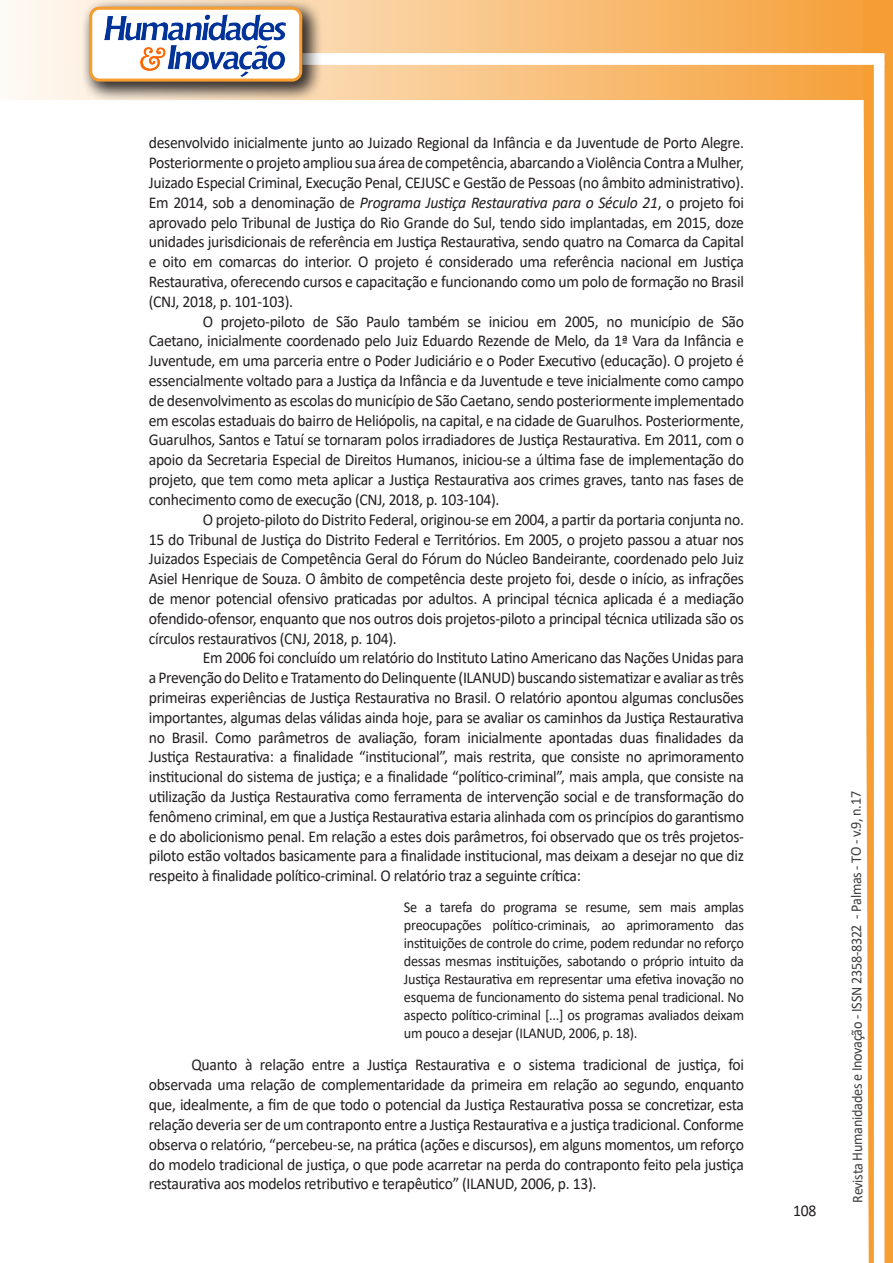
<style>
.page{position:relative;width:893px;height:1263px;background:#fff}
.page>*{position:absolute;margin:0;border:0;box-sizing:border-box;transform-origin:0 0}
.texto{font:16.5px/19.8px "Calibri";letter-spacing:-.02em;color:#231f20;text-align:justify;scale:.95 1}
.citacao{font:15px/18px "Calibri";letter-spacing:-.02em;color:#231f20;text-align:justify;scale:.95 1}
.t1{font:15px "Calibri";letter-spacing:-.025em;color:#3e3e3f;scale:.95 1}
.s1{font-style:italic}
</style>
<div class="page">
<svg style="left:5px;top:0;width:858px;height:100px;background:#f9c484"></svg>
<div style="left:302px;top:53px;width:582px;height:12px;background:#fff;border:2px solid #fff"></div>
<svg style="left:863px;top:0;width:30px;height:1263px"></svg>
<div style="left:81px;top:0;width:241px;height:102px;background:#231f20;opacity:.75"></div>
<div style="left:91px;top:8px;width:210px;height:72px;background:#fff;border-radius:9px"></div>
<img style="left:104px;top:14px;width:181px;height:62px">
<div style="left:89px;top:7px;width:213px;height:75px;border:3px solid #f69e34;border-radius:9px"></div>
<p class="texto" style="left:149px;top:133px;width:628px">desenvolvido inicialmente junto ao Juizado Regional da Infância e da Juventude de Porto Alegre.<br>Posteriormente o projeto ampliou sua área de competência, abarcando a Violência Contra a Mulher, Juizado Especial Criminal, Execução Penal, CEJUSC e Gestão de Pessoas (no âmbito administrativo).<br>Em 2014, sob a denominação de <span class="s1">Programa Justiça Restaurativa para o Século 21</span>, o projeto foi aprovado pelo Tribunal de Justiça do Rio Grande do Sul, tendo sido implantadas, em 2015, doze unidades jurisdicionais de referência em Justiça Restaurativa, sendo quatro na Comarca da Capital e oito em comarcas do interior. O projeto é considerado uma referência nacional em Justiça Restaurativa, oferecendo cursos e capacitação e funcionando como um polo de formação no Brasil (CNJ, 2018, p. 101-103).</p>
<p class="texto" style="left:149px;top:311px;width:628px;text-indent:54px">O projeto-piloto de São Paulo também se iniciou em 2005, no município de São Caetano, inicialmente coordenado pelo Juiz Eduardo Rezende de Melo, da 1ª Vara da Infância e Juventude, em uma parceria entre o Poder Judiciário e o Poder Executivo (educação). O projeto é essencialmente voltado para a Justiça da Infância e da Juventude e teve inicialmente como campo de desenvolvimento as escolas do município de São Caetano, sendo posteriormente implementado em escolas estaduais do bairro de Heliópolis, na capital, e na cidade de Guarulhos. Posteriormente, Guarulhos, Santos e Tatuí se tornaram polos irradiadores de Justiça Restaurativa. Em 2011, com o apoio da Secretaria Especial de Direitos Humanos, iniciou-se a última fase de implementação do projeto, que tem como meta aplicar a Justiça Restaurativa aos crimes graves, tanto nas fases de conhecimento como de execução (CNJ, 2018, p. 103-104).</p>
<p class="texto" style="left:149px;top:509px;width:628px;text-indent:54px">O projeto-piloto do Distrito Federal, originou-se em 2004, a partir da portaria conjunta no.<br>15 do Tribunal de Justiça do Distrito Federal e Territórios. Em 2005, o projeto passou a atuar nos Juizados Especiais de Competência Geral do Fórum do Núcleo Bandeirante, coordenado pelo Juiz Asiel Henrique de Souza. O âmbito de competência deste projeto foi, desde o início, as infrações de menor potencial ofensivo praticadas por adultos. A principal técnica aplicada é a mediação ofendido-ofensor, enquanto que nos outros dois projetos-piloto a principal técnica utilizada são os círculos restaurativos (CNJ, 2018, p. 104).</p>
<p class="texto" style="left:149px;top:647px;width:628px;text-indent:54px">Em 2006 foi concluído um relatório do Instituto Latino Americano das Nações Unidas para a Prevenção do Delito e Tratamento do Delinquente (ILANUD) buscando sistematizar e avaliar as três primeiras experiências de Justiça Restaurativa no Brasil. O relatório apontou algumas conclusões importantes, algumas delas válidas ainda hoje, para se avaliar os caminhos da Justiça Restaurativa no Brasil. Como parâmetros de avaliação, foram inicialmente apontadas duas finalidades da Justiça Restaurativa: a finalidade “institucional”, mais restrita, que consiste no aprimoramento institucional do sistema de justiça; e a finalidade “político-criminal”, mais ampla, que consiste na utilização da Justiça Restaurativa como ferramenta de intervenção social e de transformação do fenômeno criminal, em que a Justiça Restaurativa estaria alinhada com os princípios do garantismo e do abolicionismo penal. Em relação a estes dois parâmetros, foi observado que os três projetos&shy;piloto estão voltados basicamente para a finalidade institucional, mas deixam a desejar no que diz respeito à finalidade político-criminal. O relatório traz a seguinte crítica:</p>
<p class="citacao" style="left:404px;top:897px;width:360px">Se a tarefa do programa se resume, sem mais amplas preocupações político-criminais, ao aprimoramento das instituições de controle do crime, podem redundar no reforço dessas mesmas instituições, sabotando o próprio intuito da Justiça Restaurativa em representar uma efetiva inovação no esquema de funcionamento do sistema penal tradicional. No aspecto político-criminal [...] os programas avaliados deixam um pouco a desejar (ILANUD, 2006, p. 18).</p>
<p class="texto" style="left:149px;top:1055px;width:628px;text-indent:43px">Quanto à relação entre a Justiça Restaurativa e o sistema tradicional de justiça, foi observada uma relação de complementaridade da primeira em relação ao segundo, enquanto que, idealmente, a fim de que todo o potencial da Justiça Restaurativa possa se concretizar, esta relação deveria ser de um contraponto entre a Justiça Restaurativa e a justiça tradicional. Conforme observa o relatório, “percebeu-se, na prática (ações e discursos), em alguns momentos, um reforço do modelo tradicional de justiça, o que pode acarretar na perda do contraponto feito pela justiça restaurativa aos modelos retributivo e terapêutico” (ILANUD, 2006, p. 13).</p>
<p class="texto" style="left:793px;top:1200px;width:26px">108</p>
<p class="t1" style="left:846px;top:1203px;width:435px;rotate:-90deg">Revista Humanidades e Inovação - ISSN 2358-8322 - Palmas - TO - v.9, n.17</p>
</div>
